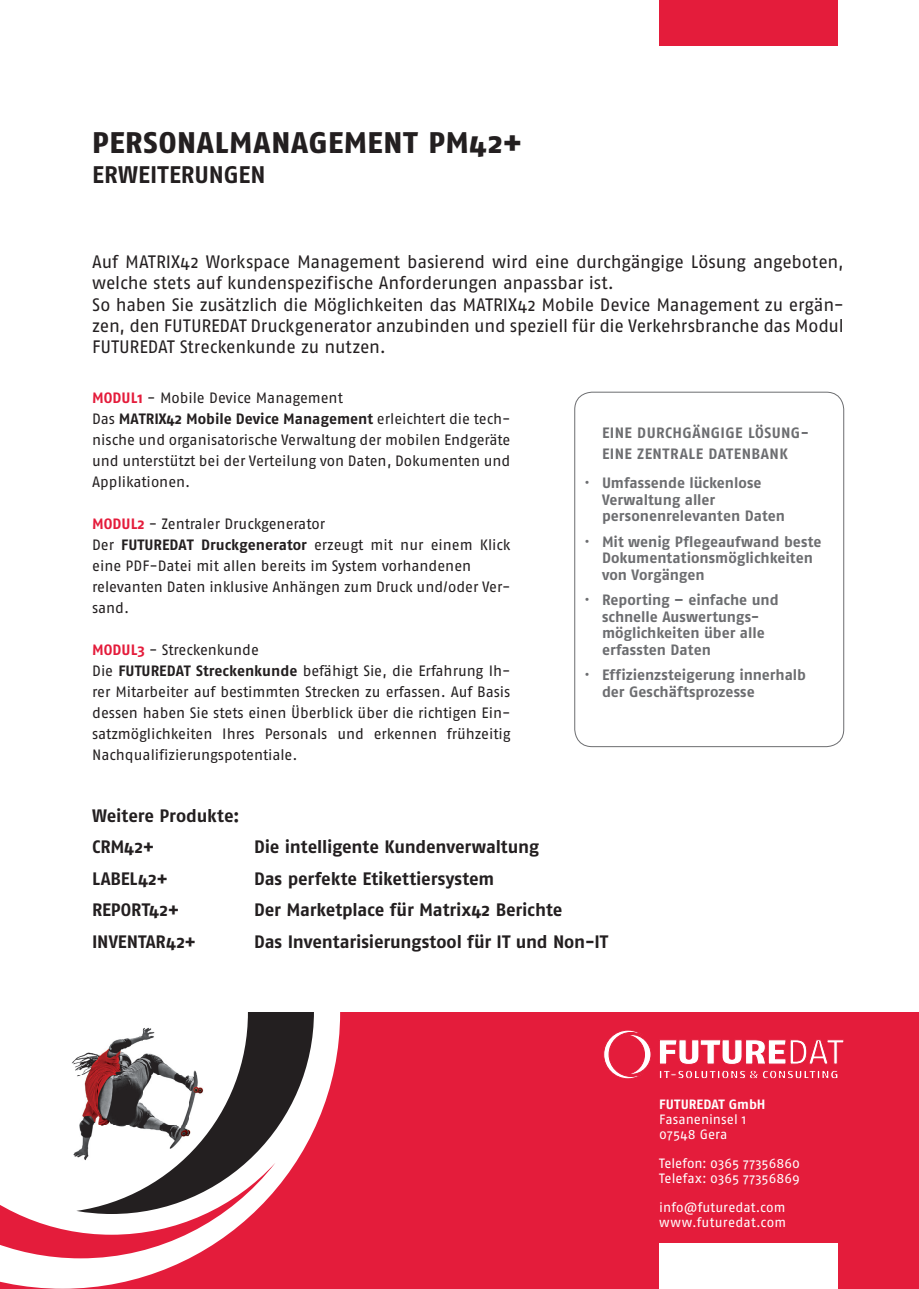
<style>
.page{position:relative;width:919px;height:1289px;background:#fff}
.page>*{position:absolute;margin:0;border:0;box-sizing:border-box;transform-origin:0 0}
.t1{font:800 29.7px "Fago No";letter-spacing:.025em;color:#231f20}
.t2{font:700 24px "Fago No";color:#231f20}
.t3{font:18px/21.3px "Fago No";letter-spacing:-.015em;color:#231f20}
.t4{font:700 18px/31.5px "Fago No";letter-spacing:-.005em;color:#231f20}
.t5{font:15px/21px "Fago No";letter-spacing:-.005em;color:#231f20}
.t6{font:700 15px/16.5px "Fago No";color:#6c6d70}
.t7{font:700 15px/21px "Fago No";letter-spacing:.025em;color:#6c6d70}
.t8{font:13.5px/14.7px "Fago No";letter-spacing:.005em;color:#fff}
.t9{font:700 13.5px "Fago No";color:#fff}
.s1{font-weight:700;color:#e41c3b}
.s2{font-weight:700}
.s3{font-weight:400}
</style>
<div class="page">
<div style="left:0;top:1012px;width:918px;height:276px;background:#e41c3b"></div>
<svg style="left:0;top:1012px;width:340px;height:276px"></svg>
<svg style="left:275px;top:1012px;width:39px;height:201px"></svg>
<svg style="left:0;top:1012px;width:275px;height:246px;fill:#fff"></svg>
<div style="left:574px;top:392px;width:270px;height:355px;border:1px solid #6c6d70;border-radius:17px"></div>
<div style="left:659px;top:0;width:178px;height:46px;background:#e41c3b"></div>
<svg style="left:659px;top:1039px;width:185px;height:25px"></svg>
<svg style="left:659px;top:1070px;width:179px;height:8px"></svg>
<svg style="left:603px;top:1030px;width:48px;height:48px"></svg>
<div style="left:659px;top:1243px;width:178px;height:45px;background:#fff"></div>
<h1 class="t1" style="left:92px;top:125px;width:431px">PERSONALMANAGEMENT PM42+</h1>
<h2 class="t2" style="left:92px;top:160px;width:175px">ERWEITERUNGEN</h2>
<p class="t3" style="left:92px;top:251px;width:753px">Auf MATRIX42 Workspace Management basierend wird eine durchgängige Lösung angeboten, welche stets auf kundenspezifische Anforderungen anpassbar ist.<br>So haben Sie zusätzlich die Möglichkeiten das MATRIX42 Mobile Device Management zu ergän&shy;zen, den FUTUREDAT Druckgenerator anzubinden und speziell für die Verkehrsbranche das Modul FUTUREDAT Streckenkunde zu nutzen.</p>
<p class="t5" style="left:92px;top:387px;width:420px"><span class="s1">MODUL1</span> - Mobile Device Management<br>Das <span class="s2">MATRIX42 Mobile Device Management</span> erleichtert die tech&shy;nische und organisatorische Verwaltung der mobilen Endgeräte und unterstützt bei der Verteilung von Daten, Dokumenten und Applikationen.</p>
<p class="t5" style="left:92px;top:513px;width:420px"><span class="s1">MODUL2</span> - Zentraler Druckgenerator<br>Der <span class="s2">FUTUREDAT Druckgenerator</span> erzeugt mit nur einem Klick eine PDF-Datei mit allen bereits im System vorhandenen relevanten Daten inklusive Anhängen zum Druck und/oder Ver&shy;sand.</p>
<p class="t5" style="left:92px;top:639px;width:420px"><span class="s1">MODUL3</span> - Streckenkunde<br>Die <span class="s2">FUTUREDAT Streckenkunde</span> befähigt Sie, die Erfahrung Ih&shy;rer Mitarbeiter auf bestimmten Strecken zu erfassen. Auf Basis dessen haben Sie stets einen Überblick über die richtigen Ein&shy;satzmöglichkeiten Ihres Personals und erkennen frühzeitig Nachqualifizierungspotentiale.</p>
<p class="t4" style="left:92px;top:799px;width:149px">Weitere Produkte:<br>CRM42+</p>
<p class="t4" style="left:254px;top:830px;width:286px">Die intelligente Kundenverwaltung</p>
<p class="t7" style="left:602px;top:422px;width:208px">EINE DURCHGÄNGIGE LÖSUNG-<br>EINE ZENTRALE DATENBANK</p>
<p class="t6" style="left:602px;top:474px;width:184px;text-indent:-18px"><span class="s3">•</span> Umfassende lückenlose<br>Verwaltung aller personenrelevanten Daten</p>
<p class="t6" style="left:602px;top:533px;width:221px;text-indent:-18px"><span class="s3">•</span> Mit wenig Pflegeaufwand beste<br>Dokumentationsmöglichkeiten von Vorgängen</p>
<p class="t6" style="left:602px;top:591px;width:178px;text-indent:-18px"><span class="s3">•</span> Reporting – einfache und schnelle Auswertungs&shy;möglichkeiten über alle erfassten Daten</p>
<p class="t6" style="left:602px;top:666px;width:205px;text-indent:-18px"><span class="s3">•</span> Effizienzsteigerung innerhalb der Geschäftsprozesse</p>
<p class="t4" style="left:92px;top:862px;width:77px">LABEL42+</p>
<p class="t4" style="left:254px;top:862px;width:241px">Das perfekte Etikettiersystem</p>
<p class="t4" style="left:92px;top:893px;width:89px">REPORT42+</p>
<p class="t4" style="left:254px;top:893px;width:310px">Der Marketplace für Matrix42 Berichte</p>
<p class="t4" style="left:92px;top:925px;width:105px">INVENTAR42+</p>
<p class="t4" style="left:254px;top:925px;width:355px">Das Inventarisierungstool für IT und Non-IT</p>
<p class="t9" style="left:659px;top:1096px;width:108px">FUTUREDAT GmbH</p>
<p class="t8" style="left:659px;top:1111px;width:88px">Fasaneninsel 1<br>07548 Gera</p>
<p class="t8" style="left:659px;top:1155px;width:142px">Telefon: 0365 77356860<br>Telefax: 0365 77356869</p>
<p class="t8" style="left:659px;top:1200px;width:128px">info@futuredat.com www.futuredat.com</p>
</div>
